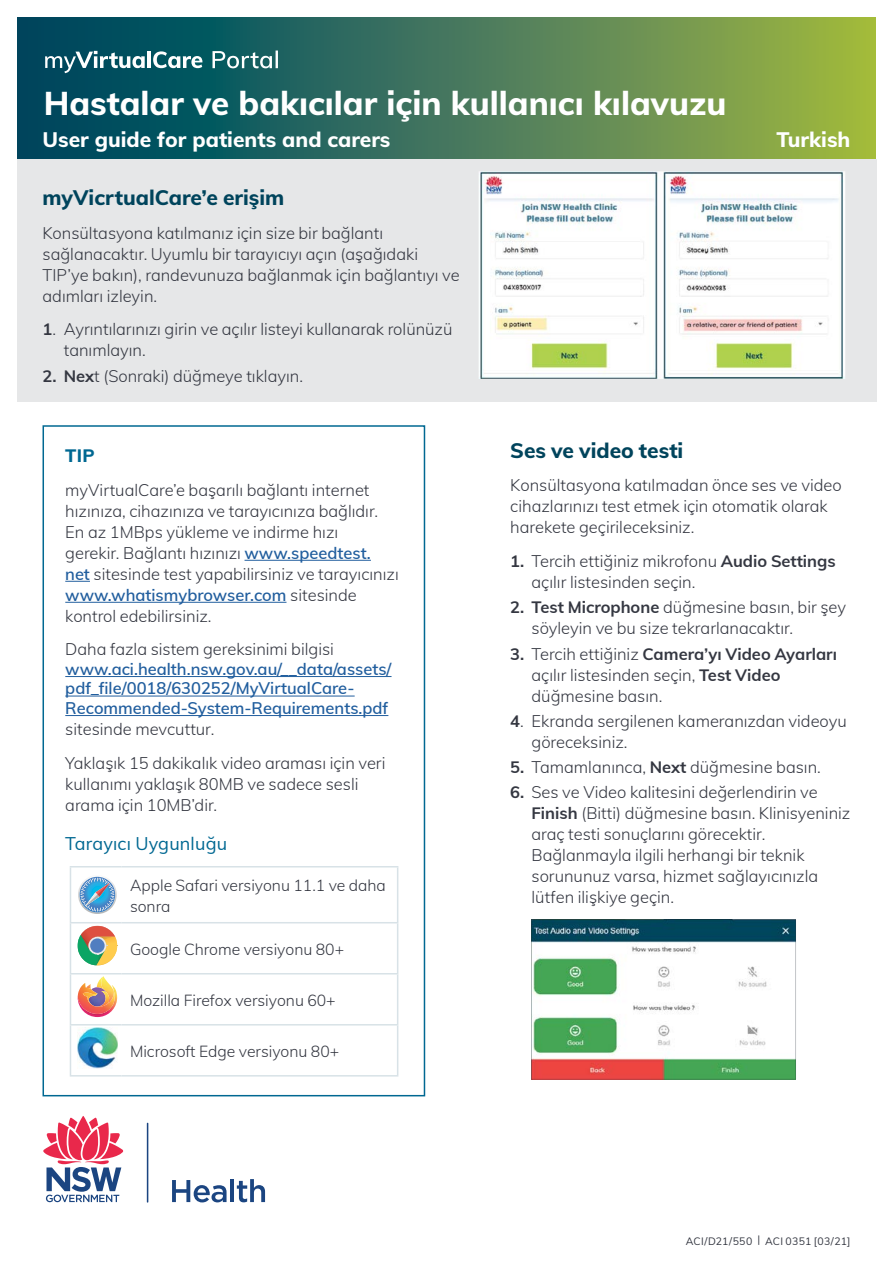
<style>
.page{position:relative;width:893px;height:1263px;background:#fff}
.page>*{position:absolute;margin:0;border:0;box-sizing:border-box;transform-origin:0 0}
.Main_Head{font:800 33px "Muli";color:#fff}
.t1{font:800 21px "Muli";color:#00445c}
.t2{font:800 21px "Muli";color:#fff}
.Sub_2{font:18px "Muli";letter-spacing:.01em;color:#006892}
.t3{font:800 18px "Muli";color:#006892}
.Body{font:300 16.5px/21px "Muli";color:#343741}
.Bullet{font:300 16.5px/21px "Muli";color:#343741}
.Body-2{font:600 16.5px/19.5px "Muli";color:#215e9e}
.Table_text{font:300 15.75px/21px "Muli";color:#343741}
.t4{font:10.5px "Muli";letter-spacing:.025em;color:#343741}
.s1{font-weight:700}
.s2{font-weight:600;color:#215e9e}
.s3{font-weight:300;color:#343741}
</style>
<div class="page">
<svg style="left:17px;top:43px;width:859px;height:116px;background:#477b57"></svg>
<div style="left:17px;top:159px;width:860px;height:243px;background:#e6e7e8"></div>
<img style="left:479px;top:171px;width:366px;height:208px">
<svg style="left:531px;top:919px;width:265px;height:160px"></svg>
<hr style="left:245px;top:560px;width:126px;height:1px;background:#215e9e">
<svg style="left:65px;top:581px;width:25px;height:1px"></svg>
<hr style="left:65px;top:602px;width:221px;height:1px;background:#215e9e">
<hr style="left:65px;top:676px;width:327px;height:1px;background:#215e9e">
<hr style="left:65px;top:696px;width:290px;height:1px;background:#215e9e">
<hr style="left:65px;top:715px;width:323px;height:1px;background:#215e9e">
<div style="left:43px;top:425px;width:382px;height:671px;border:2px solid #006892"></div>
<hr style="left:70px;top:866px;width:52px;height:1px;background:#d8e2e7">
<hr style="left:70px;top:867px;width:1px;height:55px;background:#d8e2e7">
<hr style="left:122px;top:866px;width:276px;height:1px;background:#d8e2e7">
<hr style="left:397px;top:867px;width:1px;height:55px;background:#d8e2e7">
<hr style="left:70px;top:922px;width:52px;height:1px;background:#d8e2e7">
<hr style="left:70px;top:923px;width:1px;height:50px;background:#d8e2e7">
<hr style="left:122px;top:922px;width:276px;height:1px;background:#d8e2e7">
<hr style="left:397px;top:923px;width:1px;height:50px;background:#d8e2e7">
<hr style="left:70px;top:973px;width:52px;height:1px;background:#d8e2e7">
<hr style="left:70px;top:974px;width:1px;height:50px;background:#d8e2e7">
<hr style="left:122px;top:973px;width:276px;height:1px;background:#d8e2e7">
<hr style="left:397px;top:974px;width:1px;height:50px;background:#d8e2e7">
<hr style="left:70px;top:1024px;width:52px;height:1px;background:#d8e2e7">
<hr style="left:70px;top:1025px;width:1px;height:50px;background:#d8e2e7">
<hr style="left:122px;top:1024px;width:276px;height:1px;background:#d8e2e7">
<hr style="left:397px;top:1025px;width:1px;height:50px;background:#d8e2e7">
<hr style="left:70px;top:1075px;width:52px;height:1px;background:#d8e2e7">
<hr style="left:122px;top:1075px;width:276px;height:1px;background:#d8e2e7">
<svg style="left:45px;top:51px;width:100px;height:22px"></svg>
<hr style="left:147px;top:51px;width:4px;height:17px;background:#fff">
<svg style="left:153px;top:51px;width:49px;height:17px"></svg>
<svg style="left:212px;top:51px;width:66px;height:17px"></svg>
<svg style="left:78px;top:876px;width:39px;height:38px"></svg>
<svg style="left:78px;top:926px;width:40px;height:40px"></svg>
<img style="left:87px;top:1014px;width:21px;height:3px">
<img style="left:79px;top:1006px;width:36px;height:8px">
<svg style="left:78px;top:983px;width:39px;height:23px"></svg>
<img style="left:98px;top:976px;width:16px;height:27px">
<img style="left:93px;top:991px;width:18px;height:16px">
<img style="left:83px;top:992px;width:14px;height:13px">
<img style="left:77px;top:1027px;width:41px;height:41px">
<hr style="left:147px;top:1123px;width:1px;height:79px;background:#1b4581">
<svg style="left:172px;top:1180px;width:55px;height:22px"></svg>
<hr style="left:230px;top:1179px;width:4px;height:23px;background:#1b4581">
<svg style="left:237px;top:1179px;width:28px;height:23px"></svg>
<svg style="left:43px;top:1116px;width:81px;height:86px"></svg>
<svg style="left:17px;top:17px;width:859px;height:26px;background:#447957"></svg>
<svg style="left:17px;top:17px;width:27px;height:20px"></svg>
<svg style="left:851px;top:17px;width:25px;height:19px"></svg>
<p class="Main_Head" style="left:44px;top:79px;width:684px">Hastalar ve bakıcılar için kullanıcı kılavuzu</p>
<p class="t2" style="left:43px;top:124px;width:349px">User guide for patients and carers</p>
<p class="t2" style="left:776px;top:124px;width:76px">Turkish</p>
<h2 class="t1" style="left:43px;top:182px;width:243px">myVicrtualCare’e erişim</h2>
<p class="Body" style="left:43px;top:221px;width:419px">Konsültasyona katılmanız için size bir bağlantı sağlanacaktır. Uyumlu bir tarayıcıyı açın (aşağıdaki TIP’ye bakın), randevunuza bağlanmak için bağlantıyı ve adımları izleyin.</p>
<p class="Bullet" style="left:64px;top:318px;width:390px;text-indent:-21px"><span class="s1">1</span>. Ayrıntılarınızı girin ve açılır listeyi kullanarak rolünüzü tanımlayın.</p>
<p class="Bullet" style="left:43px;top:364px;width:262px"><span class="s1">2. Nex</span>t (Sonraki) düğmeye tıklayın.</p>
<p class="t3" style="left:65px;top:442px;width:31px">TIP</p>
<p class="Body" style="left:65px;top:478px;width:335px">myVirtualCare’e başarılı bağlantı internet hızınıza, cihazınıza ve tarayıcınıza bağlıdır.<br>En az 1MBps yükleme ve indirme hızı<br>gerekir. Bağlantı hızınızı <span class="s2">www.speedtest. net</span> sitesinde test yapabilirsiniz ve tarayıcınızı <span class="s2">www.whatismybrowser.com</span> sitesinde kontrol edebilirsiniz.</p>
<p class="Body-2" style="left:65px;top:639px;width:328px"><span class="s3">Daha fazla sistem gereksinimi bilgisi </span>www.aci.health.nsw.gov.au/__data/assets/ pdf_file/0018/630252/MyVirtualCare-Recommended-System-Requirements.pdf</p>
<p class="Body" style="left:65px;top:718px;width:151px">sitesinde mevcuttur.</p>
<p class="Body" style="left:65px;top:751px;width:322px">Yaklaşık 15 dakikalık video araması için veri kullanımı yaklaşık 80MB ve sadece sesli arama için 10MB’dir.</p>
<p class="Sub_2" style="left:65px;top:831px;width:163px">Tarayıcı Uygunluğu</p>
<p class="Table_text" style="left:130px;top:874px;width:257px">Apple Safari versiyonu 11.1 ve daha sonra</p>
<p class="Table_text" style="left:130px;top:938px;width:216px">Google Chrome versiyonu 80+</p>
<p class="Table_text" style="left:130px;top:989px;width:207px">Mozilla Firefox versiyonu 60+</p>
<p class="Table_text" style="left:130px;top:1040px;width:211px">Microsoft Edge versiyonu 80+</p>
<h2 class="t1" style="left:510px;top:435px;width:175px">Ses ve video testi</h2>
<p class="Body" style="left:510px;top:474px;width:333px">Konsültasyona katılmadan önce ses ve video cihazlarınızı test etmek için otomatik olarak harekete geçirileceksiniz.</p>
<p class="Bullet" style="left:531px;top:550px;width:306px;text-indent:-21px"><span class="s1">1.</span> Tercih ettiğiniz mikrofonu <span class="s1">Audio Settings </span>açılır listesinden seçin.</p>
<p class="Bullet" style="left:531px;top:596px;width:316px;text-indent:-21px"><span class="s1">2. Test Microphone</span> düğmesine basın, bir şey söyleyin ve bu size tekrarlanacaktır.</p>
<p class="Bullet" style="left:531px;top:642px;width:307px;text-indent:-21px"><span class="s1">3.</span> Tercih ettiğiniz <span class="s1">Camera’yı Video Ayarları </span>açılır listesinden seçin, <span class="s1">Test Video </span>düğmesine basın.</p>
<p class="Bullet" style="left:531px;top:710px;width:317px;text-indent:-21px"><span class="s1">4</span>. Ekranda sergilenen kameranızdan videoyu göreceksiniz.</p>
<p class="Bullet" style="left:510px;top:756px;width:312px"><span class="s1">5.</span> Tamamlanınca, <span class="s1">Next</span> düğmesine basın.</p>
<p class="Bullet" style="left:531px;top:781px;width:320px;text-indent:-21px"><span class="s1">6.</span> Ses ve Video kalitesini değerlendirin ve <span class="s1">Finish</span> (Bitti) düğmesine basın. Klinisyeniniz araç testi sonuçlarını görecektir.<br>Bağlanmayla ilgili herhangi bir teknik sorununuz varsa, hizmet sağlayıcınızla lütfen ilişkiye geçin.</p>
<p class="t4" style="left:686px;top:1233px;width:166px">ACI/D21/550 | ACI 0351 [03/21]</p>
</div>
